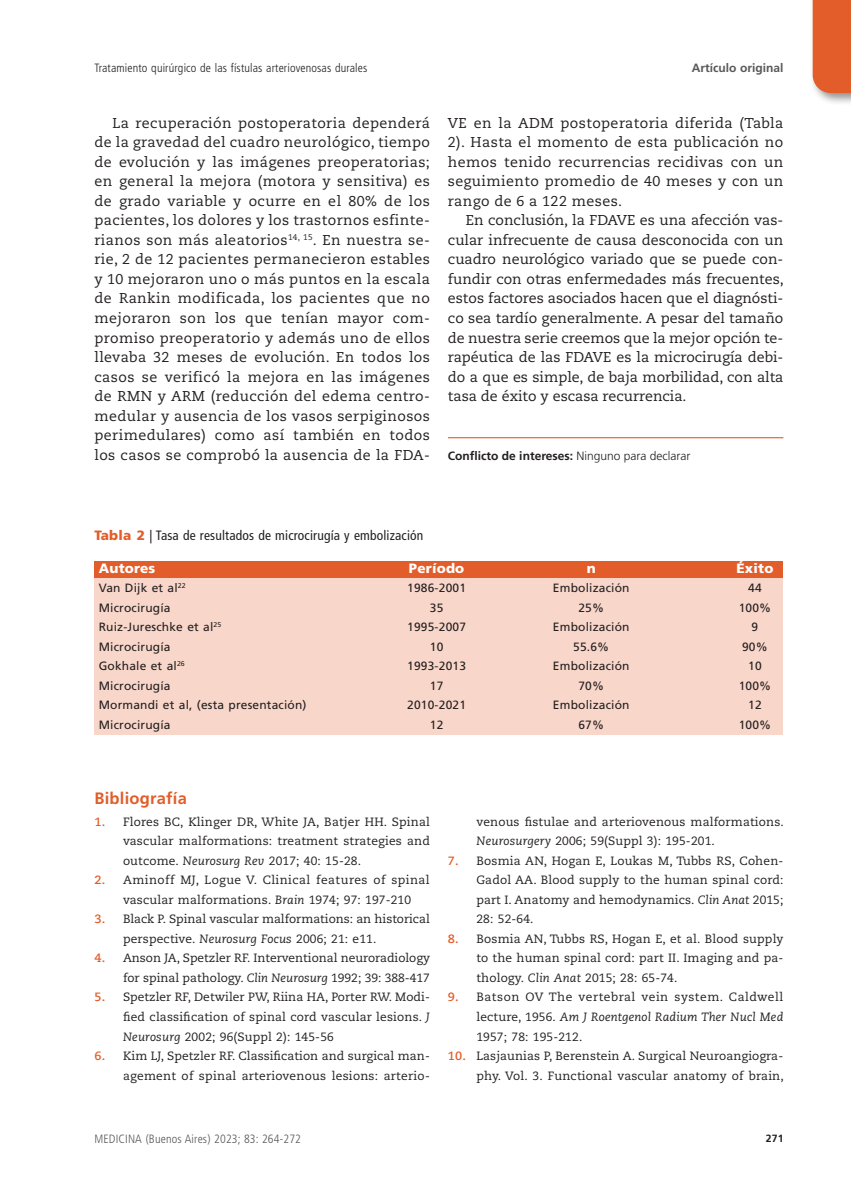
<style>
.page{position:relative;width:851px;height:1191px;background:#fff}
.page>*{position:absolute;margin:0;border:0;box-sizing:border-box;transform-origin:0 0}
.subtit-texto{font:700 16.5px "Frutiger LT Std";letter-spacing:.015em;color:#e25d29}
.texto1{font:14.25px/19.5px "Caecilia LT Std";letter-spacing:.03em;color:#231f20;text-align:justify}
.tablatit{font:condensed 13.5px "Frutiger LT Std";letter-spacing:.01em;color:#231f20}
.tablacab{font:900 13.5px "Frutiger LT Std";letter-spacing:.015em;color:#fff}
.bibliog{font:12px/19.5px "Caecilia LT Std";letter-spacing:.015em;color:#231f20;text-align:justify}
.tabla{font:12px "Frutiger LT Std";letter-spacing:.015em;color:#231f20}
.bibliog-2{font:12px/19.5px "Caecilia LT Std";letter-spacing:.035em;color:#231f20}
.t1{font:300 condensed 12px "Frutiger LT Std";letter-spacing:.01em;color:#231f20}
.texto2-rayita{font:700 12px "Frutiger LT Std";color:#231f20}
.t2{font:300 condensed 12px "Frutiger LT Std";letter-spacing:.01em;color:#57585a}
.t3{font:700 12px "Frutiger LT Std";color:#57585a}
.t4{font:700 10.5px "Frutiger LT Std";color:#231f20}
.s1{font-weight:300}
.s2{font-weight:900;font-stretch:normal;color:#e25d29}
.s3{font-weight:700;color:#e25d29}
.s4{font-style:italic}
</style>
<div class="page">
<div style="left:808px;top:0;width:42px;height:105px;background:#231f20;opacity:.5"></div>
<div style="left:812px;top:0;width:38px;height:93px;background:#e25d29"></div>
<div style="left:94px;top:578px;width:689px;height:157px;background:#f8d6c9"></div>
<div style="left:94px;top:561px;width:689px;height:17px;background:#e25d29"></div>
<hr style="left:448px;top:437px;width:335px;height:1px;background:#e25d29">
<p class="t1" style="left:94px;top:61px;width:274px">Tratamiento quirúrgico de las fístulas arteriovenosas durales</p>
<p class="t3" style="left:691px;top:61px;width:93px">Artículo original</p>
<p class="texto1" style="left:94px;top:113px;width:337px;text-indent:18px">La recuperación postoperatoria dependerá de la gravedad del cuadro neurológico, tiempo de evolución y las imágenes preoperatorias; en general la mejora (motora y sensitiva) es de grado variable y ocurre en el 80% de los pacientes, los dolores y los trastornos esfinte&shy;rianos son más aleatorios<sup>14,</sup> <sup>15</sup>. En nuestra se&shy;rie, 2 de 12 pacientes permanecieron estables y 10 mejoraron uno o más puntos en la escala de Rankin modificada, los pacientes que no mejoraron son los que tenían mayor com&shy;promiso preoperatorio y además uno de ellos llevaba 32 meses de evolución. En todos los casos se verificó la mejora en las imágenes de RMN y ARM (reducción del edema centro&shy;medular y ausencia de los vasos serpiginosos perimedulares) como así también en todos los casos se comprobó la ausencia de la FDA-</p>
<p class="texto1" style="left:448px;top:113px;width:337px">VE en la ADM postoperatoria diferida (Tabla 2). Hasta el momento de esta publicación no hemos tenido recurrencias recidivas con un seguimiento promedio de 40 meses y con un rango de 6 a 122 meses.</p>
<p class="texto1" style="left:448px;top:211px;width:337px;text-indent:18px">En conclusión, la FDAVE es una afección vas&shy;cular infrecuente de causa desconocida con un cuadro neurológico variado que se puede con&shy;fundir con otras enfermedades más frecuentes, estos factores asociados hacen que el diagnósti&shy;co sea tardío generalmente. A pesar del tamaño de nuestra serie creemos que la mejor opción te&shy;rapéutica de las FDAVE es la microcirugía debi&shy;do a que es simple, de baja morbilidad, con alta tasa de éxito y escasa recurrencia.</p>
<p class="texto2-rayita" style="left:448px;top:448px;width:244px">Conflicto de intereses: <span class="s1">Ninguno para declarar</span></p>
<p class="tablatit" style="left:94px;top:527px;width:330px"><span class="s2">Tabla 2</span> | Tasa de resultados de microcirugía y embolización</p>
<p class="tablacab" style="left:99px;top:560px;width:58px">Autores</p>
<p class="tablacab" style="left:409px;top:560px;width:57px">Período</p>
<p class="tablacab" style="left:586px;top:560px;width:11px">n</p>
<p class="tablacab" style="left:736px;top:560px;width:38px">Éxito</p>
<p class="tabla" style="left:99px;top:581px;width:88px">Van Dijk et al<sup>22</sup></p>
<p class="tabla" style="left:407px;top:581px;width:60px">1986-2001</p>
<p class="tabla" style="left:553px;top:581px;width:78px">Embolización</p>
<p class="tabla" style="left:748px;top:581px;width:15px">44</p>
<p class="tabla" style="left:99px;top:600px;width:73px">Microcirugía</p>
<p class="tabla" style="left:430px;top:600px;width:15px">35</p>
<p class="tabla" style="left:578px;top:600px;width:27px">25%</p>
<p class="tabla" style="left:738px;top:600px;width:34px">100%</p>
<p class="tabla" style="left:99px;top:620px;width:124px">Ruiz-Jureschke et al<sup>25</sup></p>
<p class="tabla" style="left:407px;top:620px;width:60px">1995-2007</p>
<p class="tabla" style="left:553px;top:620px;width:78px">Embolización</p>
<p class="tabla" style="left:751px;top:620px;width:8px">9</p>
<p class="tabla" style="left:99px;top:639px;width:73px">Microcirugía</p>
<p class="tabla" style="left:430px;top:639px;width:15px">10</p>
<p class="tabla" style="left:573px;top:639px;width:38px">55.6%</p>
<p class="tabla" style="left:742px;top:639px;width:27px">90%</p>
<p class="tabla" style="left:99px;top:659px;width:88px">Gokhale et al<sup>26</sup></p>
<p class="tabla" style="left:407px;top:659px;width:60px">1993-2013</p>
<p class="tabla" style="left:553px;top:659px;width:78px">Embolización</p>
<p class="tabla" style="left:748px;top:659px;width:15px">10</p>
<p class="tabla" style="left:99px;top:678px;width:73px">Microcirugía</p>
<p class="tabla" style="left:430px;top:678px;width:15px">17</p>
<p class="tabla" style="left:578px;top:678px;width:27px">70%</p>
<p class="tabla" style="left:738px;top:678px;width:34px">100%</p>
<p class="tabla" style="left:99px;top:698px;width:209px">Mormandi et al, (esta presentación)</p>
<p class="tabla" style="left:407px;top:698px;width:60px">2010-2021</p>
<p class="tabla" style="left:553px;top:698px;width:78px">Embolización</p>
<p class="tabla" style="left:748px;top:698px;width:15px">12</p>
<p class="tabla" style="left:99px;top:717px;width:73px">Microcirugía</p>
<p class="tabla" style="left:430px;top:717px;width:15px">12</p>
<p class="tabla" style="left:578px;top:717px;width:27px">67%</p>
<p class="tabla" style="left:738px;top:717px;width:34px">100%</p>
<p class="subtit-texto" style="left:94px;top:788px;width:94px">Bibliografía</p>
<p class="bibliog" style="left:123px;top:812px;width:308px;text-indent:-29px"><span class="s3">1.</span> Flores BC, Klinger DR, White JA, Batjer HH. Spinal vascular malformations: treatment strategies and outcome. <span class="s4">Neurosurg Rev</span> 2017; 40: 15-28.</p>
<p class="bibliog-2" style="left:123px;top:870px;width:308px;text-indent:-29px"><span class="s3">2.</span> Aminoff MJ, Logue V. Clinical features of spinal vascular malformations. <span class="s4">Brain</span> 1974; 97: 197-210</p>
<p class="bibliog" style="left:123px;top:909px;width:308px;text-indent:-29px"><span class="s3">3.</span> Black P. Spinal vascular malformations: an historical perspective. <span class="s4">Neurosurg Focus</span> 2006; 21: e11.</p>
<p class="bibliog" style="left:94px;top:948px;width:337px;text-align:right"><span class="s3">4.</span> Anson JA, Spetzler RF. Interventional neuroradiology for spinal pathology. <span class="s4">Clin Neurosurg</span> 1992; 39: 388-417</p>
<p class="bibliog" style="left:123px;top:987px;width:308px;text-indent:-29px"><span class="s3">5.</span> Spetzler RF, Detwiler PW, Riina HA, Porter RW. Modi&shy;fied classification of spinal cord vascular lesions. <span class="s4">J Neurosurg</span> 2002; 96(Suppl 2): 145-56</p>
<p class="bibliog" style="left:94px;top:1046px;width:337px;text-align:right"><span class="s3">6.</span> Kim LJ, Spetzler RF. Classification and surgical man&shy;agement of spinal arteriovenous lesions: arterio-</p>
<p class="bibliog" style="left:476px;top:812px;width:309px">venous fistulae and arteriovenous malformations.<br><span class="s4">Neurosurgery</span> 2006; 59(Suppl 3): 195-201.</p>
<p class="bibliog" style="left:476px;top:851px;width:308px;text-indent:-29px"><span class="s3">7.</span> Bosmia AN, Hogan E, Loukas M, Tubbs RS, Cohen-Gadol AA. Blood supply to the human spinal cord: part I. Anatomy and hemodynamics. <span class="s4">Clin Anat</span> 2015; 28: 52-64.</p>
<p class="bibliog" style="left:476px;top:929px;width:308px;text-indent:-29px"><span class="s3">8.</span> Bosmia AN, Tubbs RS, Hogan E, et al. Blood supply to the human spinal cord: part II. Imaging and pa&shy;thology. <span class="s4">Clin Anat</span> 2015; 28: 65-74.</p>
<p class="bibliog" style="left:476px;top:987px;width:308px;text-indent:-29px"><span class="s3">9.</span> Batson OV The vertebral vein system. Caldwell lecture, 1956. <span class="s4">Am J Roentgenol Radium Ther Nucl Med </span>1957; 78: 195-212.</p>
<p class="bibliog" style="left:448px;top:1046px;width:337px;text-align:right"><span class="s3">10.</span> Lasjaunias P, Berenstein A. Surgical Neuroangiogra&shy;phy. Vol. 3. Functional vascular anatomy of brain,</p>
<p class="t2" style="left:94px;top:1132px;width:208px">MEDICINA (Buenos Aires) 2023; 83: 264-272</p>
<p class="t4" style="left:765px;top:1132px;width:19px">271</p>
</div>
